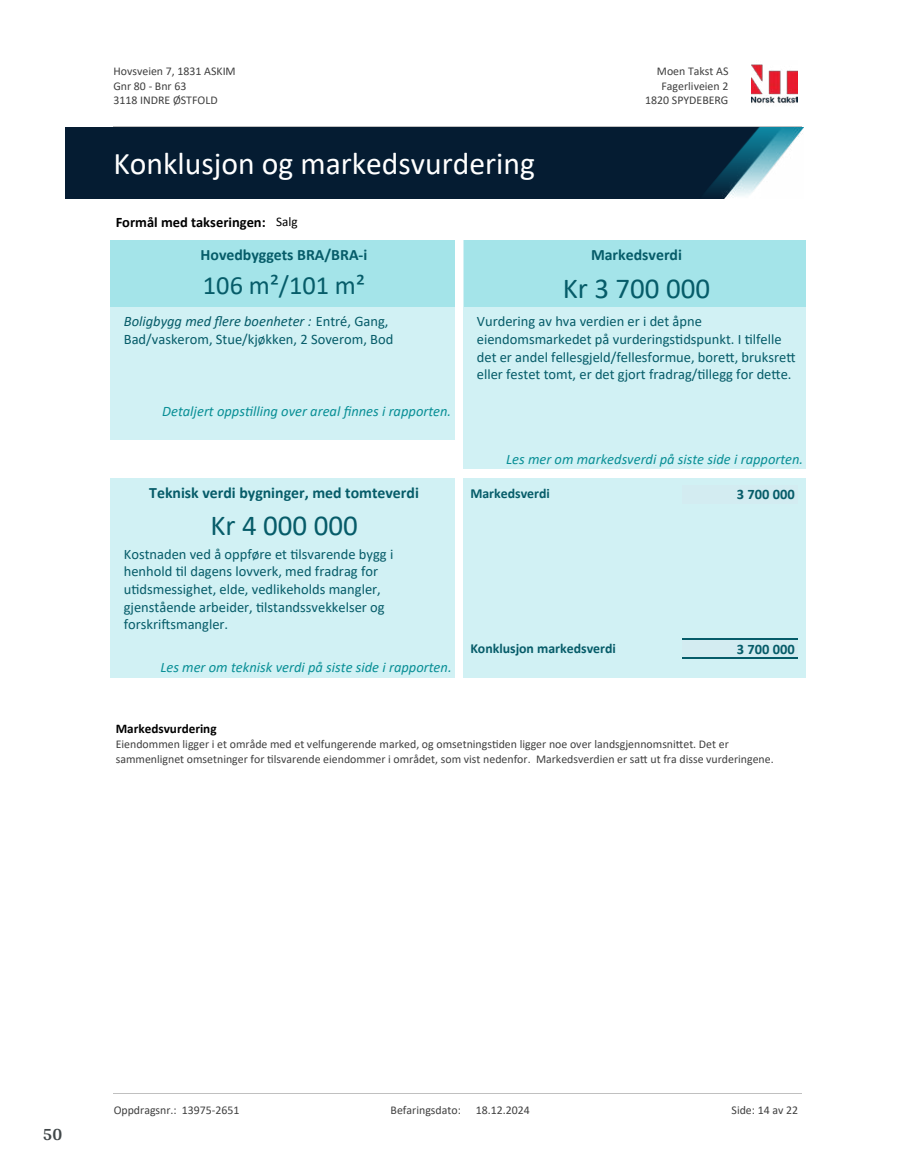
<style>
.page{position:relative;width:915px;height:1172px;background:#fff}
.page>*{position:absolute;margin:0;border:0;box-sizing:border-box;transform-origin:0 0}
.t1{font:31.65px "Calibri";color:#fff}
.t2{font:28.95px "Calibri";color:#065c69}
.t3{font:26.4px "Calibri";color:#065c69}
.t4{font:700 18px "Arya";color:#414749}
.t5{font:700 15.75px "Calibri";color:#065c69}
.t6{font:14.55px/17.7px "Calibri";color:#065c69}
.t7{font:italic 14.55px "Calibri";color:#098f96}
.t8{font:700 14.55px "Calibri";color:#000}
.t9{font:700 14.55px "Calibri";color:#065c69}
.t10{font:700 13.8px "Calibri";color:#065c69}
.t11{font:700 13.2px "Calibri";color:#000}
.t12{font:11.85px/14.5px "Calibri";color:#404040}
.s1{font-weight:400;font-size:13.2px}
.s2{font-style:italic}
</style>
<div class="page">
<img style="left:65px;top:128px;width:738px;height:71px">
<div style="left:110px;top:240px;width:344px;height:200px;background:#d1f1f4"></div>
<div style="left:110px;top:240px;width:344px;height:29px;background:#a4e4e9"></div>
<div style="left:110px;top:269px;width:344px;height:38px;background:#a4e4e9"></div>
<div style="left:463px;top:478px;width:342px;height:199px;background:#d1f1f4"></div>
<div style="left:681px;top:485px;width:116px;height:19px;background:#d3ecf1"></div>
<div style="left:681px;top:639px;width:116px;height:19px;background:#d3ecf1"></div>
<hr style="left:681px;top:639px;width:116px;height:1px;background:#065c69">
<hr style="left:681px;top:658px;width:116px;height:1px;background:#065c69">
<div style="left:110px;top:478px;width:344px;height:199px;background:#d1f1f4"></div>
<div style="left:463px;top:240px;width:342px;height:229px;background:#d1f1f4"></div>
<div style="left:463px;top:240px;width:342px;height:29px;background:#a4e4e9"></div>
<div style="left:463px;top:269px;width:342px;height:38px;background:#a4e4e9"></div>
<img style="left:751px;top:64px;width:46px;height:40px">
<hr style="left:113px;top:127px;width:688px;height:1px;background:#c0c0c0">
<hr style="left:113px;top:1093px;width:688px;height:1px;background:#c0c0c0">
<p class="t12" style="left:113px;top:64px;width:124px">Hovsveien 7, 1831 ASKIM<br>Gnr 80 - Bnr 63<br>3118 INDRE ØSTFOLD</p>
<p class="t12" style="left:656px;top:64px;width:73px">Moen Takst AS</p>
<p class="t12" style="left:661px;top:78px;width:68px">Fagerliveien 2</p>
<p class="t12" style="left:645px;top:93px;width:85px">1820 SPYDEBERG</p>
<h1 class="t1" style="left:113px;top:142px;width:423px">Konklusjon og markedsvurdering</h1>
<p class="t8" style="left:116px;top:211px;width:183px">Formål med takseringen: <span class="s1">Salg</span></p>
<p class="t5" style="left:200px;top:244px;width:168px">Hovedbyggets BRA/BRA-i</p>
<h3 class="t3" style="left:203px;top:267px;width:163px">106 m²/101 m²</h3>
<p class="t6" style="left:124px;top:312px;width:271px"><span class="s2">Boligbygg med 昀氀ere boenheter :</span> Entré, Gang,<br>Bad/vaskerom, Stue/kjøkken, 2 Soverom, Bod</p>
<p class="t7" style="left:162px;top:401px;width:290px">Detaljert opps琀椀lling over areal 昀椀nnes i rapporten.</p>
<p class="t5" style="left:149px;top:481px;width:271px">Teknisk verdi bygninger, med tomteverdi</p>
<h2 class="t2" style="left:210px;top:506px;width:149px">Kr 4 000 000</h2>
<p class="t6" style="left:124px;top:545px;width:271px">Kostnaden ved å oppføre et 琀椀lsvarende bygg i henhold 琀椀l dagens lovverk, med fradrag for<br>u琀椀dsmessighet, elde, vedlikeholds mangler, gjenstående arbeider, 琀椀lstandssvekkelser og forskri昀琀smangler.</p>
<p class="t7" style="left:160px;top:657px;width:293px">Les mer om teknisk verdi på siste side i rapporten.</p>
<p class="t11" style="left:116px;top:720px;width:102px">Markedsvurdering</p>
<p class="t5" style="left:591px;top:244px;width:92px">Markedsverdi</p>
<h2 class="t2" style="left:562px;top:268px;width:149px">Kr 3 700 000</h2>
<p class="t6" style="left:476px;top:312px;width:320px">Vurdering av hva verdien er i det åpne eiendomsmarkedet på vurderings琀椀dspunkt. I 琀椀lfelle det er andel fellesgjeld/fellesformue, bore琀琀, bruksre琀琀eller festet tomt, er det gjort fradrag/琀椀llegg for de琀琀e.</p>
<p class="t7" style="left:506px;top:449px;width:298px">Les mer om markedsverdi på siste side i rapporten.</p>
<p class="t10" style="left:470px;top:483px;width:81px">Markedsverdi</p>
<p class="t10" style="left:470px;top:638px;width:147px">Konklusjon markedsverdi</p>
<p class="t9" style="left:736px;top:484px;width:59px">3 700 000</p>
<p class="t9" style="left:736px;top:639px;width:59px">3 700 000</p>
<p class="t12" style="left:116px;top:737px;width:659px">Eiendommen ligger i et område med et velfungerende marked, og omsetnings琀椀den ligger noe over landsgjennomsni琀琀et. Det er sammenlignet omsetninger for 琀椀lsvarende eiendommer i området, som vist nedenfor. Markedsverdien er sa琀琀 ut fra disse vurderingene.</p>
<p class="t4" style="left:43px;top:1123px;width:21px">50</p>
<p class="t12" style="left:114px;top:1102px;width:127px">Oppdragsnr.: 13975-2651</p>
<p class="t12" style="left:390px;top:1102px;width:72px">Befaringsdato:</p>
<p class="t12" style="left:475px;top:1102px;width:55px">18.12.2024</p>
<p class="t12" style="left:731px;top:1102px;width:68px">Side: 14 av 22</p>
</div>
